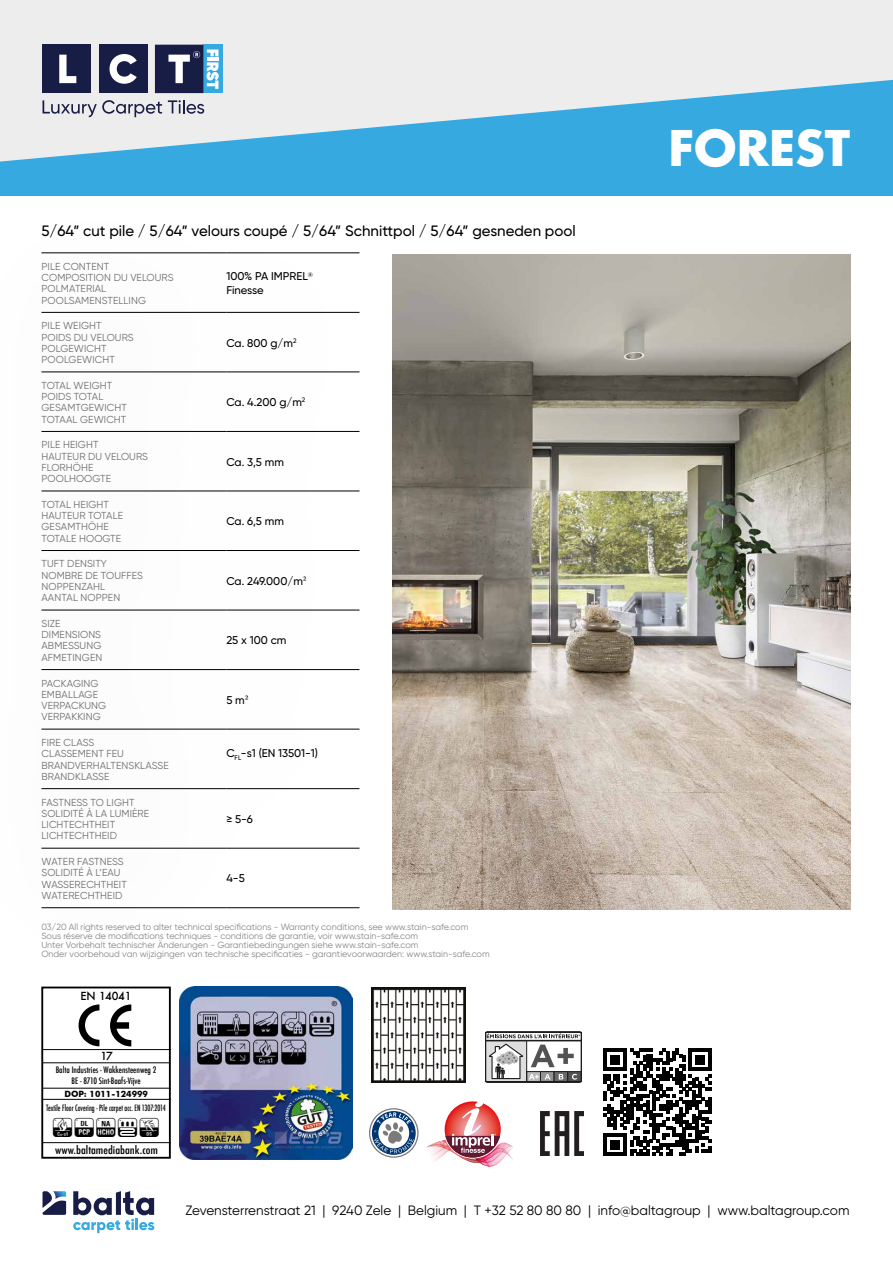
<style>
.page{position:relative;width:893px;height:1263px;background:#fff}
.page>*{position:absolute;margin:0;border:0;box-sizing:border-box;transform-origin:0 0}
.t1{font:700 47.85px "Futura Std";color:#fff}
.t2{font:500 15px "Gilroy";color:#000}
.t3{font:13.5px "Gilroy";color:#000}
.t4{font:500 11.25px/13.5px "Gilroy";color:#000}
.t5{font:500 condensed 10.95px "Futura";color:#000;scale:1.13 1}
.t6{font:500 10.95px "Futura";letter-spacing:-.01em;color:#000}
.t7{font:10.2px/11.2px "Gilroy";letter-spacing:.01em;color:#706f6f}
.t8{font:9px/9px "Gilroy";color:#878787}
.t9{font:500 condensed 8.7px/10.5px "Futura";color:#000;text-align:center}
.t10{font:700 8.7px "Futura BT";color:#000}
.t11{font:500 condensed 8.55px "Futura";color:#000;scale:.85 1}
.s1{font-family:"Minion Pro";font-weight:400}
</style>
<div class="page">
<div style="left:0;top:0;width:893px;height:196px;background:#36a9e1"></div>
<svg style="left:0;top:0;width:893px;height:160px;fill:#ededed"></svg>
<svg style="left:43px;top:1191px;width:23px;height:24px"></svg>
<svg style="left:73px;top:1191px;width:81px;height:42px"></svg>
<img style="left:425px;top:254px;width:425px;height:655px">
<div style="left:203px;top:45px;width:19px;height:48px;background:#36a9e1"></div>
<div style="left:43px;top:45px;width:48px;height:48px;background:#181d45"></div>
<div style="left:99px;top:45px;width:48px;height:48px;background:#181d45"></div>
<svg style="left:59px;top:55px;width:17px;height:28px"></svg>
<svg style="left:110px;top:54px;width:27px;height:30px"></svg>
<svg style="left:43px;top:100px;width:119px;height:17px"></svg>
<svg style="left:168px;top:100px;width:36px;height:14px"></svg>
<svg style="left:155px;top:45px;width:64px;height:48px"></svg>
<div style="left:0;top:160px;width:425px;height:857px;background:#000;opacity:.2"></div>
<hr style="left:41px;top:253px;width:185px;height:1px;background:#000">
<hr style="left:226px;top:253px;width:133px;height:1px;background:#000">
<hr style="left:41px;top:312px;width:185px;height:1px;background:#000">
<hr style="left:226px;top:312px;width:133px;height:1px;background:#000">
<hr style="left:41px;top:372px;width:185px;height:1px;background:#000">
<hr style="left:226px;top:372px;width:133px;height:1px;background:#000">
<hr style="left:41px;top:431px;width:185px;height:1px;background:#000">
<hr style="left:226px;top:431px;width:133px;height:1px;background:#000">
<hr style="left:41px;top:491px;width:185px;height:1px;background:#000">
<hr style="left:226px;top:491px;width:133px;height:1px;background:#000">
<hr style="left:41px;top:550px;width:185px;height:1px;background:#000">
<hr style="left:226px;top:550px;width:133px;height:1px;background:#000">
<hr style="left:41px;top:610px;width:185px;height:1px;background:#000">
<hr style="left:226px;top:610px;width:133px;height:1px;background:#000">
<hr style="left:41px;top:669px;width:185px;height:1px;background:#000">
<hr style="left:226px;top:669px;width:133px;height:1px;background:#000">
<hr style="left:41px;top:729px;width:185px;height:1px;background:#000">
<hr style="left:226px;top:729px;width:133px;height:1px;background:#000">
<hr style="left:41px;top:788px;width:185px;height:1px;background:#000">
<hr style="left:226px;top:788px;width:133px;height:1px;background:#000">
<hr style="left:41px;top:848px;width:185px;height:1px;background:#000">
<hr style="left:226px;top:848px;width:133px;height:1px;background:#000">
<hr style="left:41px;top:907px;width:185px;height:1px;background:#000">
<hr style="left:226px;top:907px;width:133px;height:1px;background:#000">
<svg style="left:485px;top:1032px;width:97px;height:50px"></svg>
<img style="left:540px;top:1112px;width:44px;height:43px">
<svg style="left:604px;top:1048px;width:108px;height:108px"></svg>
<svg style="left:369px;top:1101px;width:145px;height:66px"></svg>
<img style="left:371px;top:988px;width:95px;height:94px">
<img style="left:180px;top:986px;width:172px;height:173px">
<svg style="left:79px;top:1004px;width:52px;height:42px"></svg>
<div style="left:41px;top:986px;width:130px;height:173px;border:2px solid #000"></div>
<hr style="left:43px;top:1142px;width:128px;height:1px;background:#000">
<hr style="left:42px;top:1049px;width:129px;height:1px;background:#000">
<hr style="left:42px;top:1062px;width:129px;height:1px;background:#000">
<hr style="left:42px;top:1088px;width:129px;height:1px;background:#000">
<hr style="left:42px;top:1099px;width:129px;height:1px;background:#000">
<h2 class="t2" style="left:41px;top:221px;width:536px">5/64” cut pile / 5/64” velours coupé / 5/64” Schnittpol / 5/64” gesneden pool</h2>
<p class="t7" style="left:42px;top:260px;width:134px">PILE CONTENT<br>COMPOSITION DU VELOURS<br>POLMATERIAL<br>POOLSAMENSTELLING</p>
<p class="t4" style="left:226px;top:270px;width:88px">100% PA IMPREL<sup>®<br></sup>Finesse</p>
<p class="t7" style="left:42px;top:320px;width:94px">PILE WEIGHT<br>POIDS DU VELOURS<br>POLGEWICHT<br>POOLGEWICHT</p>
<p class="t4" style="left:226px;top:336px;width:72px">Ca. 800 g/m<sup>2</sup></p>
<p class="t7" style="left:42px;top:380px;width:87px">TOTAL WEIGHT<br>POIDS TOTAL<br>GESAMTGEWICHT<br>TOTAAL GEWICHT</p>
<p class="t7" style="left:42px;top:439px;width:108px">PILE HEIGHT<br>HAUTEUR DU VELOURS<br>FLORHÖHE<br>POOLHOOGTE</p>
<p class="t7" style="left:42px;top:499px;width:83px">TOTAL HEIGHT<br>HAUTEUR TOTALE<br>GESAMTHÖHE<br>TOTALE HOOGTE</p>
<p class="t7" style="left:42px;top:558px;width:103px">TUFT DENSITY<br>NOMBRE DE TOUFFES<br>NOPPENZAHL<br>AANTAL NOPPEN</p>
<p class="t7" style="left:42px;top:618px;width:62px">SIZE<br>DIMENSIONS<br>ABMESSUNG<br>AFMETINGEN</p>
<p class="t7" style="left:42px;top:677px;width:66px">PACKAGING<br>EMBALLAGE<br>VERPACKUNG<br>VERPAKKING</p>
<p class="t4" style="left:226px;top:395px;width:81px">Ca. 4.200 g/m<sup>2</sup></p>
<p class="t4" style="left:226px;top:455px;width:59px">Ca. 3,5 mm</p>
<p class="t4" style="left:226px;top:514px;width:59px">Ca. 6,5 mm</p>
<p class="t4" style="left:226px;top:574px;width:82px">Ca. 249.000/m<span class="s1">²</span></p>
<p class="t4" style="left:226px;top:633px;width:62px">25 x 100 cm</p>
<p class="t4" style="left:226px;top:693px;width:24px">5 m<span class="s1">²</span></p>
<p class="t7" style="left:42px;top:737px;width:129px">FIRE CLASS<br>CLASSEMENT FEU<br>BRANDVERHALTENSKLASSE<br>BRANDKLASSE</p>
<p class="t4" style="left:226px;top:746px;width:93px">C<sub>FL</sub>-s1 (EN 13501-1)</p>
<p class="t7" style="left:42px;top:796px;width:109px">FASTNESS TO LIGHT<br>SOLIDITÉ À LA LUMIÈRE<br>LICHTECHTHEIT<br>LICHTECHTHEID</p>
<p class="t4" style="left:226px;top:812px;width:28px">≥ 5-6</p>
<p class="t7" style="left:42px;top:856px;width:87px">WATER FASTNESS<br>SOLIDITÉ À L’EAU<br>WASSERECHTHEIT<br>WATERECHTHEID</p>
<p class="t4" style="left:226px;top:872px;width:20px">4-5</p>
<p class="t8" style="left:41px;top:922px;width:450px">03/20 All rights reserved to alter technical specifications - Warranty conditions, see www.stain-safe.com Sous réserve de modifications techniques - conditions de garantie, voir www.stain-safe.com<br>Unter Vorbehalt technischer Änderungen - Garantiebedingungen siehe www.stain-safe.com<br>Onder voorbehoud van wijzigingen van technische specificaties - garantievoorwaarden: www.stain-safe.com</p>
<p class="t6" style="left:80px;top:988px;width:53px">EN 14041</p>
<p class="t6" style="left:100px;top:1049px;width:14px">17</p>
<p class="t9" style="left:56px;top:1065px;width:102px">Balta Industries - Wakkensteenweg 2<br>BE - 8710 Sint-Baafs-Vijve</p>
<p class="t11" style="left:46px;top:1102px;width:142px">Textile Floor Covering - Pile carpet acc. EN 1307:2014</p>
<p class="t10" style="left:64px;top:1088px;width:85px">DOP: 1011-124999</p>
<p class="t5" style="left:55px;top:1143px;width:93px">www.baltamediabank.com</p>
<h1 class="t1" style="left:668px;top:116px;width:184px">FOREST</h1>
<h3 class="t3" style="left:185px;top:1202px;width:666px">Zevensterrenstraat 21 | 9240 Zele | Belgium | T +32 52 80 80 80 | info@baltagroup | www.baltagroup.com</h3>
</div>
